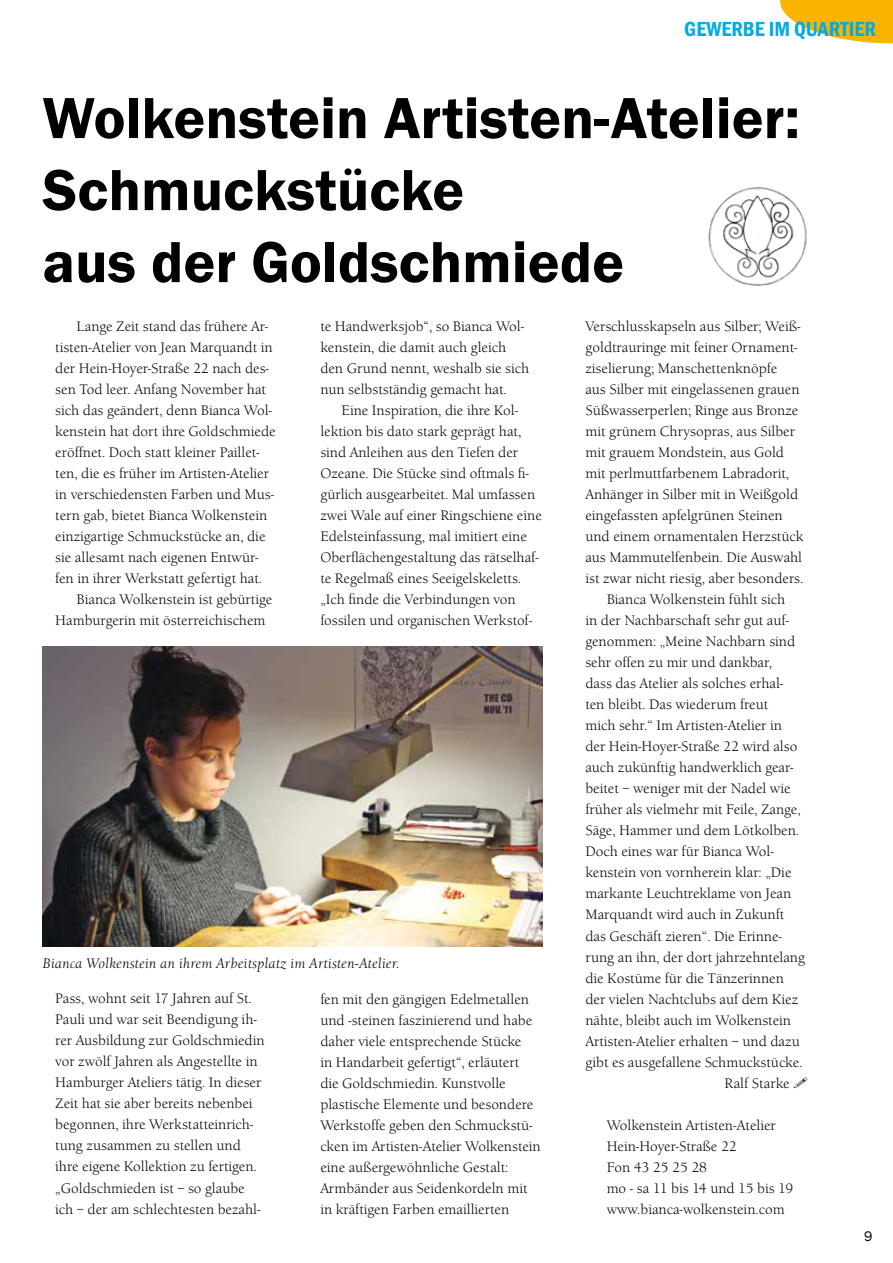
<style>
.page{position:relative;width:893px;height:1263px;background:#fff}
.page>*{position:absolute;margin:0;border:0;box-sizing:border-box;transform-origin:0 0}
.t1{font:600 60px/72px "Franklin Gothic";color:#000}
.t2{font:600 condensed 21px "Franklin Gothic";color:#00ace5}
.t3{font:14.25px/21px "Berkeley Old Style EF";color:#000}
.t4{font:italic 14.25px "Berkeley Old Style EF";letter-spacing:.01em;color:#000}
.t5{font:14.25px "Franklin Gothic";color:#000}
</style>
<div class="page">
<svg style="left:780px;top:0;width:113px;height:43px"></svg>
<img style="left:43px;top:646px;width:500px;height:300px">
<img style="left:708px;top:187px;width:99px;height:98px">
<h2 class="t2" style="left:684px;top:15px;width:193px">GEWERBE IM QUARTIER</h2>
<h1 class="t1" style="left:43px;top:83px;width:759px">Wolkenstein Artisten-Atelier:<br>Schmuckstücke<br>aus der Goldschmiede</h1>
<p class="t3" style="left:585px;top:316px;width:217px">Verschlusskapseln aus Silber; Weiß-</p>
<p class="t3" style="left:585px;top:337px;width:214px">goldtrauringe mit feiner Ornament-</p>
<p class="t3" style="left:585px;top:358px;width:193px">ziselierung; Manschettenknöpfe</p>
<p class="t3" style="left:585px;top:379px;width:216px">aus Silber mit eingelassenen grauen</p>
<p class="t3" style="left:585px;top:400px;width:214px">Süßwasserperlen; Ringe aus Bronze</p>
<p class="t3" style="left:585px;top:421px;width:211px">mit grünem Chrysopras, aus Silber</p>
<p class="t3" style="left:585px;top:442px;width:200px">mit grauem Mondstein, aus Gold</p>
<p class="t3" style="left:585px;top:463px;width:205px">mit perlmuttfarbenem Labradorit,</p>
<p class="t3" style="left:585px;top:484px;width:214px">Anhänger in Silber mit in Weißgold</p>
<p class="t3" style="left:585px;top:505px;width:199px">eingefassten apfelgrünen Steinen</p>
<p class="t3" style="left:585px;top:526px;width:219px">und einem ornamentalen Herzstück</p>
<p class="t3" style="left:585px;top:547px;width:218px">aus Mammutelfenbein. Die Auswahl</p>
<p class="t3" style="left:585px;top:568px;width:219px">ist zwar nicht riesig, aber besonders.</p>
<p class="t3" style="left:607px;top:589px;width:180px">Bianca Wolkenstein fühlt sich</p>
<p class="t3" style="left:585px;top:610px;width:205px">in der Nachbarschaft sehr gut auf-</p>
<p class="t3" style="left:585px;top:631px;width:211px">genommen: „Meine Nachbarn sind</p>
<p class="t3" style="left:585px;top:652px;width:188px">sehr offen zu mir und dankbar,</p>
<p class="t3" style="left:585px;top:673px;width:199px">dass das Atelier als solches erhal-</p>
<p class="t3" style="left:585px;top:694px;width:184px">ten bleibt. Das wiederum freut</p>
<p class="t3" style="left:585px;top:715px;width:198px">mich sehr.“ Im Artisten-Atelier in</p>
<p class="t3" style="left:585px;top:736px;width:213px">der Hein-Hoyer-Straße 22 wird also</p>
<p class="t3" style="left:585px;top:757px;width:210px">auch zukünftig handwerklich gear-</p>
<p class="t3" style="left:585px;top:778px;width:207px">beitet – weniger mit der Nadel wie</p>
<p class="t3" style="left:585px;top:799px;width:217px">früher als vielmehr mit Feile, Zange,</p>
<p class="t3" style="left:585px;top:820px;width:215px">Säge, Hammer und dem Lötkolben.</p>
<p class="t3" style="left:585px;top:841px;width:190px">Doch eines war für Bianca Wol-</p>
<p class="t3" style="left:585px;top:862px;width:208px">kenstein von vornherein klar: „Die</p>
<p class="t3" style="left:585px;top:883px;width:207px">markante Leuchtreklame von Jean</p>
<p class="t3" style="left:585px;top:904px;width:200px">Marquandt wird auch in Zukunft</p>
<p class="t3" style="left:585px;top:925px;width:198px">das Geschäft zieren“. Die Erinne-</p>
<p class="t3" style="left:585px;top:946px;width:221px">rung an ihn, der dort jahrzehntelang</p>
<p class="t3" style="left:585px;top:967px;width:200px">die Kostüme für die Tänzerinnen</p>
<p class="t3" style="left:585px;top:988px;width:214px">der vielen Nachtclubs auf dem Kiez</p>
<p class="t3" style="left:585px;top:1009px;width:207px">nähte, bleibt auch im Wolkenstein</p>
<p class="t3" style="left:585px;top:1030px;width:216px">Artisten-Atelier erhalten – und dazu</p>
<p class="t3" style="left:585px;top:1051px;width:219px">gibt es ausgefallene Schmuckstücke.</p>
<p class="t3" style="left:725px;top:1072px;width:67px">Ralf Starke</p>
<p class="t3" style="left:607px;top:1114px;width:188px">Wolkenstein Artisten-Atelier<br>Hein-Hoyer-Straße 22<br>Fon 43 25 25 28<br>mo - sa 11 bis 14 und 15 bis 19 www.bianca-wolkenstein.com</p>
<p class="t3" style="left:77px;top:316px;width:193px">Lange Zeit stand das frühere Ar-</p>
<p class="t3" style="left:55px;top:337px;width:219px">tisten-Atelier von Jean Marquandt in</p>
<p class="t3" style="left:55px;top:358px;width:215px">der Hein-Hoyer-Straße 22 nach des-</p>
<p class="t3" style="left:55px;top:379px;width:212px">sen Tod leer. Anfang November hat</p>
<p class="t3" style="left:55px;top:400px;width:218px">sich das geändert, denn Bianca Wol-</p>
<p class="t3" style="left:55px;top:421px;width:222px">kenstein hat dort ihre Goldschmiede</p>
<p class="t3" style="left:55px;top:442px;width:206px">eröffnet. Doch statt kleiner Paillet-</p>
<p class="t3" style="left:55px;top:463px;width:215px">ten, die es früher im Artisten-Atelier</p>
<p class="t3" style="left:55px;top:484px;width:220px">in verschiedensten Farben und Mus-</p>
<p class="t3" style="left:55px;top:505px;width:213px">tern gab, bietet Bianca Wolkenstein</p>
<p class="t3" style="left:55px;top:526px;width:212px">einzigartige Schmuckstücke an, die</p>
<p class="t3" style="left:55px;top:547px;width:205px">sie allesamt nach eigenen Entwür-</p>
<p class="t3" style="left:55px;top:568px;width:208px">fen in ihrer Werkstatt gefertigt hat.</p>
<p class="t3" style="left:77px;top:589px;width:197px">Bianca Wolkenstein ist gebürtige</p>
<p class="t3" style="left:55px;top:610px;width:212px">Hamburgerin mit österreichischem</p>
<p class="t3" style="left:320px;top:316px;width:210px">te Handwerksjob“, so Bianca Wol&shy;kenstein, die damit auch gleich den Grund nennt, weshalb sie sich nun selbstständig gemacht hat.</p>
<p class="t3" style="left:320px;top:400px;width:223px;text-indent:21px">Eine Inspiration, die ihre Kol&shy;lektion bis dato stark geprägt hat, sind Anleihen aus den Tiefen der Ozeane. Die Stücke sind oftmals fi&shy;gürlich ausgearbeitet. Mal umfassen zwei Wale auf einer Ringschiene eine Edelsteinfassung, mal imitiert eine Oberflächengestaltung das rätselhaf&shy;te Regelmaß eines Seeigelskeletts. „Ich finde die Verbindungen von fossilen und organischen Werkstof-</p>
<p class="t4" style="left:43px;top:954px;width:359px">Bianca Wolkenstein an ihrem Arbeitsplatz im Artisten-Atelier.</p>
<p class="t3" style="left:55px;top:988px;width:211px">Pass, wohnt seit 17 Jahren auf St.<br>Pauli und war seit Beendigung ih&shy;rer Ausbildung zur Goldschmiedin vor zwölf Jahren als Angestellte in Hamburger Ateliers tätig. In dieser Zeit hat sie aber bereits nebenbei begonnen, ihre Werkstatteinrich&shy;tung zusammen zu stellen und ihre eigene Kollektion zu fertigen. „Goldschmieden ist – so glaube ich – der am schlechtesten bezahl-</p>
<p class="t3" style="left:320px;top:988px;width:222px">fen mit den gängigen Edelmetallen und -steinen faszinierend und habe daher viele entsprechende Stücke<br>in Handarbeit gefertigt“, erläutert die Goldschmiedin. Kunstvolle plastische Elemente und besondere Werkstoffe geben den Schmuckstü&shy;cken im Artisten-Atelier Wolkenstein eine außergewöhnliche Gestalt:<br>Armbänder aus Seidenkordeln mit in kräftigen Farben emaillierten</p>
<p class="t5" style="left:864px;top:1227px;width:10px">9</p>
</div>
